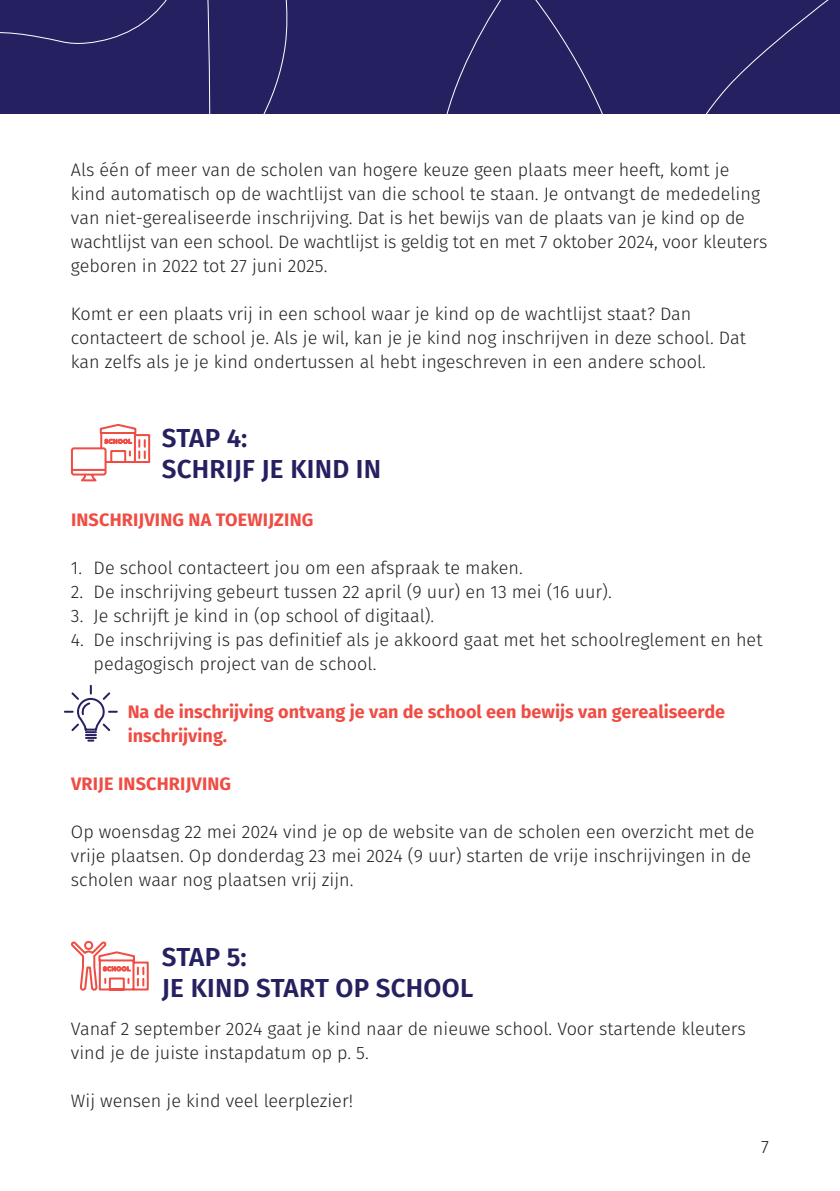
<style>
.page{position:relative;width:840px;height:1191px;background:#fff}
.page>*{position:absolute;margin:0;border:0;box-sizing:border-box;transform-origin:0 0}
.t1{font:600 26px/31.2px "Fira Sans";letter-spacing:.01em;color:#252161}
.t2{font:300 18px/24px "Fira Sans";color:#231f20}
.t3{font:700 18px/24px "Fira Sans";color:#ef4d44}
</style>
<div class="page">
<div style="left:623px;top:0;width:216px;height:113px;background:#252161"></div>
<div style="left:0;top:0;width:623px;height:113px;background:#252161"></div>
<svg style="left:64px;top:684px;width:54px;height:58px"></svg>
<svg style="left:71px;top:940px;width:78px;height:51px"></svg>
<svg style="left:70px;top:423px;width:81px;height:59px"></svg>
<p class="t2" style="left:71px;top:157px;width:697px">Als één of meer van de scholen van hogere keuze geen plaats meer heeft, komt je kind automatisch op de wachtlijst van die school te staan. Je ontvangt de mededeling van niet-gerealiseerde inschrijving. Dat is het bewijs van de plaats van je kind op de wachtlijst van een school. De wachtlijst is geldig tot en met 7 oktober 2024, voor kleuters geboren in 2022 tot 27 juni 2025.</p>
<p class="t2" style="left:71px;top:301px;width:676px">Komt er een plaats vrij in een school waar je kind op de wachtlijst staat? Dan contacteert de school je. Als je wil, kan je je kind nog inschrijven in deze school. Dat kan zelfs als je je kind ondertussen al hebt ingeschreven in een andere school.</p>
<h1 class="t1" style="left:162px;top:422px;width:221px">STAP 4:<br>SCHRIJF JE KIND IN</h1>
<p class="t3" style="left:71px;top:508px;width:244px">INSCHRIJVING NA TOEWIJZING</p>
<p class="t2" style="left:71px;top:556px;width:453px">1. De school contacteert jou om een afspraak te maken.</p>
<p class="t2" style="left:71px;top:580px;width:542px">2. De inschrijving gebeurt tussen 22 april (9 uur) en 13 mei (16 uur).</p>
<p class="t2" style="left:71px;top:604px;width:365px">3. Je schrijft je kind in (op school of digitaal).</p>
<p class="t2" style="left:94px;top:628px;width:670px;text-indent:-23px">4. De inschrijving is pas definitief als je akkoord gaat met het schoolreglement en het pedagogisch project van de school.</p>
<p class="t3" style="left:128px;top:700px;width:598px">Na de inschrijving ontvang je van de school een bewijs van gerealiseerde inschrijving.</p>
<p class="t3" style="left:71px;top:772px;width:162px">VRIJE INSCHRIJVING</p>
<p class="t2" style="left:71px;top:820px;width:684px">Op woensdag 22 mei 2024 vind je op de website van de scholen een overzicht met de vrije plaatsen. Op donderdag 23 mei 2024 (9 uur) starten de vrije inschrijvingen in de scholen waar nog plaatsen vrij zijn.</p>
<h1 class="t1" style="left:162px;top:940px;width:313px">STAP 5:<br>JE KIND START OP SCHOOL</h1>
<p class="t2" style="left:71px;top:1016px;width:676px">Vanaf 2 september 2024 gaat je kind naar de nieuwe school. Voor startende kleuters vind je de juiste instapdatum op p. 5.</p>
<p class="t2" style="left:71px;top:1088px;width:283px">Wij wensen je kind veel leerplezier!</p>
<p class="t2" style="left:760px;top:1135px;width:9px">7</p>
</div>
